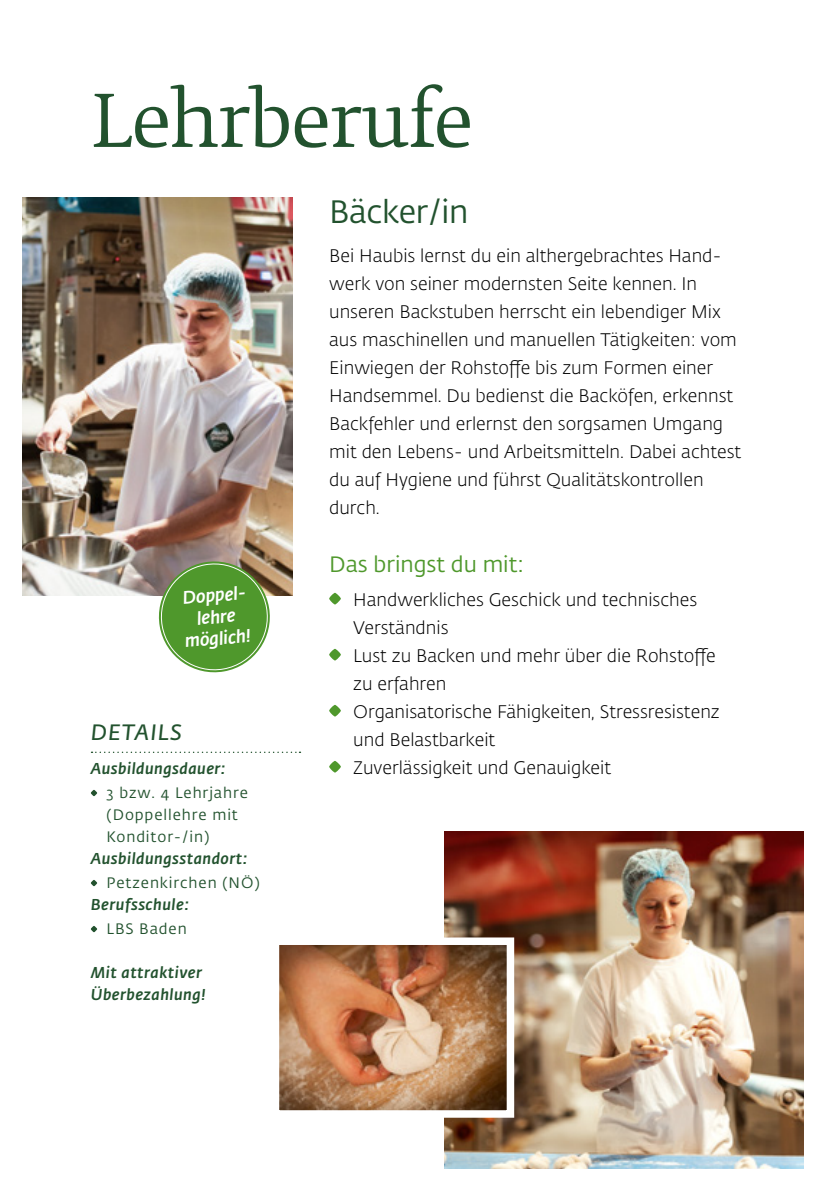
<style>
.page{position:relative;width:840px;height:1191px;background:#fff}
.page>*{position:absolute;margin:0;border:0;box-sizing:border-box;transform-origin:0 0}
.t1{font:72px "Fedra Serif B Pro";letter-spacing:-.01em;color:#22522e}
.t2{font:32px "Fedra Sans Pro";letter-spacing:-.01em;color:#22522e}
.t3{font:22px "Fedra Sans Pro";color:#4f982c}
.t4{font:italic 600 22px "Fedra Sans Pro";letter-spacing:.05em;color:#22522e}
.t5{font:300 18px/28px "Fedra Sans Pro";color:#000}
.t6{font:italic 500 18px/21.6px "Fedra Sans Pro";color:#fff;text-align:center}
.t7{font:italic 500 15.6px/22px "Fedra Sans Pro";letter-spacing:.03em;color:#22522e}
.t8{font:15px/22px "Fedra Sans Pro";letter-spacing:.06em;color:#22522e}
</style>
<div class="page">
<svg style="left:329px;top:593px;width:12px;height:11px"></svg>
<svg style="left:329px;top:649px;width:12px;height:11px"></svg>
<svg style="left:329px;top:705px;width:12px;height:11px"></svg>
<svg style="left:329px;top:761px;width:12px;height:11px"></svg>
<img style="left:444px;top:831px;width:359px;height:337px">
<img style="left:280px;top:946px;width:225px;height:162px">
<div style="left:271px;top:937px;width:243px;height:180px;border:8px solid #fff"></div>
<svg style="left:91px;top:751px;width:209px;height:2px"></svg>
<svg style="left:91px;top:790px;width:6px;height:6px"></svg>
<svg style="left:91px;top:880px;width:6px;height:6px"></svg>
<svg style="left:91px;top:926px;width:6px;height:6px"></svg>
<img style="left:23px;top:197px;width:269px;height:398px">
<svg style="left:154px;top:557px;width:120px;height:116px"></svg>
<h1 class="t1" style="left:91px;top:80px;width:383px">Lehrberufe</h1>
<p class="t6" style="left:180px;top:586px;width:68px;rotate:-5deg">Doppel&shy;lehre möglich!</p>
<p class="t4" style="left:91px;top:716px;width:92px">DETAILS</p>
<p class="t7" style="left:91px;top:756px;width:136px">Ausbildungsdauer:</p>
<p class="t8" style="left:106px;top:781px;width:143px">3 bzw. 4 Lehrjahre (Doppellehre mit<br>Konditor-/in)</p>
<p class="t7" style="left:91px;top:846px;width:158px">Ausbildungsstandort:</p>
<p class="t8" style="left:106px;top:871px;width:155px">Petzenkirchen (NÖ)</p>
<p class="t7" style="left:91px;top:892px;width:100px">Berufsschule:</p>
<p class="t8" style="left:106px;top:917px;width:82px">LBS Baden</p>
<p class="t7" style="left:91px;top:960px;width:117px">Mit attraktiver<br>Überbezahlung!</p>
<h2 class="t2" style="left:329px;top:189px;width:141px">Bäcker/in</h2>
<p class="t5" style="left:329px;top:241px;width:413px">Bei Haubis lernst du ein althergebrachtes Hand&shy;werk von seiner modernsten Seite kennen. In unseren Backstuben herrscht ein lebendiger Mix aus maschinellen und manuellen Tätigkeiten: vom Einwiegen der Rohstoffe bis zum Formen einer Handsemmel. Du bedienst die Backöfen, erkennst Backfehler und erlernst den sorgsamen Umgang mit den Lebens- und Arbeitsmitteln. Dabei achtest du auf Hygiene und führst Qualitätskontrollen durch.</p>
<p class="t3" style="left:329px;top:549px;width:196px">Das bringst du mit:</p>
<p class="t5" style="left:353px;top:585px;width:368px">Handwerkliches Geschick und technisches<br>Verständnis<br>Lust zu Backen und mehr über die Rohstoffe zu erfahren<br>Organisatorische Fähigkeiten, Stressresistenz und Belastbarkeit<br>Zuverlässigkeit und Genauigkeit</p>
</div>
